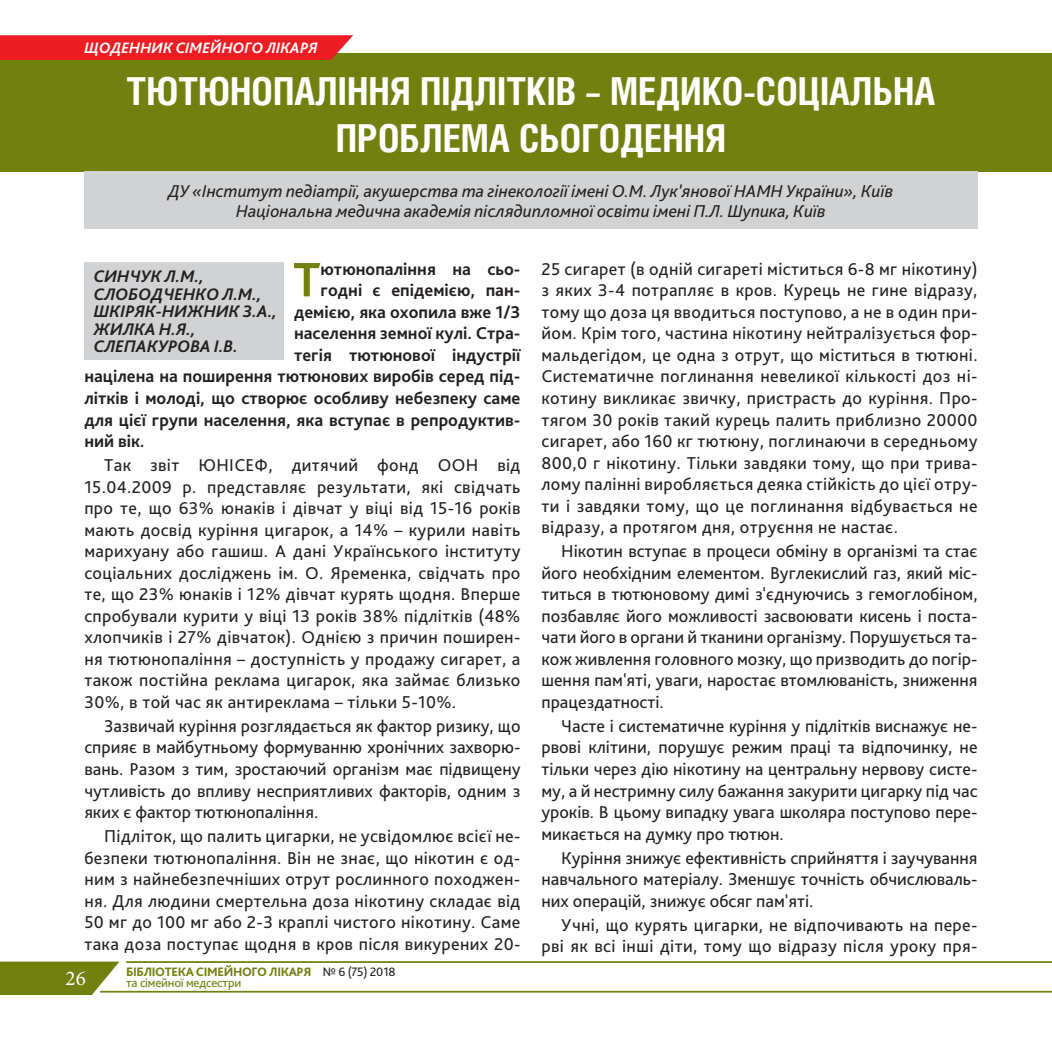
<style>
.page{position:relative;width:1052px;height:1037px;background:#fff}
.page>*{position:absolute;margin:0;border:0;box-sizing:border-box;transform-origin:0 0}
.t1{font:700 50.57px "Bliss Pro";color:#728010}
.t2{font:700 38.5px/46.2px "Helios Cond C";color:#fff;text-align:center}
.t3{font:21px "Minion Pro";color:#fff}
.t4{font:17.85px/21.5px "Bliss Pro";letter-spacing:.02em;color:#231f20;text-align:justify}
.t5{font:700 17.85px "Bliss Pro";color:#231f20}
.t6{font:italic 17.85px/19.9px "Bliss Pro";color:#231f20;text-align:center}
.t7{font:italic 700 17.5px/17.5px "Bliss Pro";color:#231f20}
.t8{font:italic 700 15.75px "Bliss Pro";color:#fff}
.t9{font:800 12.78px "Bliss Pro";letter-spacing:-.025em;color:#728010}
.t10{font:12.78px "Bliss Pro";letter-spacing:-.02em;color:#728010}
.t11{font:12.78px "Bliss Pro";letter-spacing:-.025em;color:#231f20}
</style>
<div class="page">
<hr style="left:126px;top:961px;width:926px;height:2px;background:#728010">
<svg style="left:0;top:961px;width:119px;height:34px;background:#828f2c"></svg>
<hr style="left:100px;top:991px;width:952px;height:1px;background:#728010">
<div style="left:0;top:54px;width:1052px;height:118px;background:#728010"></div>
<div style="left:84px;top:172px;width:893px;height:57px;background:#d1d2d4"></div>
<svg style="left:0;top:35px;width:353px;height:25px;background:#ec2428"></svg>
<div style="left:84px;top:262px;width:200px;height:98px;background:#d1d2d4"></div>
<p class="t8" style="left:84px;top:38px;width:235px">ЩОДЕННИК СІМЕЙНОГО ЛІКАРЯ</p>
<h2 class="t2" style="left:127px;top:67px;width:810px">ТЮТЮНОПАЛІННЯ ПІДЛІТКІВ – МЕДИКО-СОЦІАЛЬНА<br>ПРОБЛЕМА СЬОГОДЕННЯ</h2>
<p class="t6" style="left:168px;top:180px;width:726px">ДУ «Інститут педіатрії, акушерства та гінекології імені О.М. Лук’янової НАМН України», Київ<br>Національна медична академія післядипломної освіти імені П.Л. Шупика, Київ</p>
<p class="t4" style="left:541px;top:258px;width:438px">25 сигарет (в одній сигареті міститься 6-8 мг нікотину) з яких 3-4 потрапляє в кров. Курець не гине відразу, тому що доза ця вводиться поступово, а не в один при&shy;йом. Крім того, частина нікотину нейтралізується фор&shy;мальдегідом, це одна з отрут, що міститься в тютюні.<br>Систематичне поглинання невеликої кількості доз ні&shy;котину викликає звичку, пристрасть до куріння. Про&shy;тягом 30 років такий курець палить приблизно 20000 сигарет, або 160 кг тютюну, поглинаючи в середньому 800,0 г нікотину. Тільки завдяки тому, що при трива&shy;лому палінні виробляється деяка стійкість до цієї отру&shy;ти і завдяки тому, що це поглинання відбувається не відразу, а протягом дня, отруєння не настає.</p>
<p class="t4" style="left:541px;top:540px;width:437px;text-indent:20px">Нікотин вступає в процеси обміну в організмі та стає його необхідним елементом. Вуглекислий газ, який міс&shy;титься в тютюновому димі з'єднуючись з гемоглобіном, позбавляє його можливості засвоювати кисень і поста&shy;чати його в органи й тканини організму. Порушується та&shy;кож живлення головного мозку, що призводить до погір&shy;шення пам'яті, уваги, наростає втомлюваність, зниження працездатності.</p>
<p class="t4" style="left:541px;top:715px;width:438px;text-indent:20px">Часте і систематичне куріння у підлітків виснажує не&shy;рвові клітини, порушує режим праці та відпочинку, не тільки через дію нікотину на центральну нервову систе&shy;му, а й нестримну силу бажання закурити цигарку під час уроків. В цьому випадку увага школяра поступово пере&shy;микається на думку про тютюн.</p>
<p class="t4" style="left:541px;top:846px;width:437px;text-indent:20px">Куріння знижує ефективність сприйняття і заучування навчального матеріалу. Зменшує точність обчислюваль&shy;них операцій, знижує обсяг пам'яті.</p>
<p class="t4" style="left:541px;top:913px;width:437px;text-align:right">Учні, що курять цигарки, не відпочивають на пере&shy;рві як всі інші діти, тому що відразу після уроку пря-</p>
<h1 class="t1" style="left:293px;top:248px;width:29px">Т</h1>
<p class="t5" style="left:320px;top:258px;width:201px">ютюнопаління на сьо-</p>
<p class="t7" style="left:94px;top:267px;width:185px">СИНЧУК Л.М.,<br>СЛОБОДЧЕНКО Л.М.,<br>ШКІРЯК-НИЖНИК З.А.,<br>ЖИЛКА Н.Я.,<br>СЛЕПАКУРОВА І.В.</p>
<p class="t5" style="left:320px;top:279px;width:201px">годні є епідемією, пан-</p>
<p class="t5" style="left:294px;top:301px;width:228px">демією, яка охопила вже 1/3</p>
<p class="t5" style="left:294px;top:322px;width:228px">населення земної кулі. Стра-</p>
<p class="t5" style="left:294px;top:344px;width:228px">тегія тютюнової індустрії</p>
<p class="t5" style="left:84px;top:365px;width:437px">націлена на поширення тютюнових виробів серед під-</p>
<p class="t5" style="left:84px;top:387px;width:437px">літків і молоді, що створює особливу небезпеку саме</p>
<p class="t5" style="left:84px;top:408px;width:437px">для цієї групи населення, яка вступає в репродуктив-</p>
<p class="t5" style="left:84px;top:430px;width:62px">ний вік.</p>
<p class="t4" style="left:84px;top:454px;width:438px;text-indent:20px">Так звіт ЮНІСЕФ, дитячий фонд ООН від 15.04.2009 р. представляє результати, які свідчать про те, що 63% юнаків і дівчат у віці від 15-16 років мають досвід куріння цигарок, а 14% – курили навіть марихуану або гашиш. А дані Українського інституту соціальних досліджень ім. О. Яременка, свідчать про те, що 23% юнаків і 12% дівчат курять щодня. Вперше спробували курити у віці 13 років 38% підлітків (48% хлопчиків і 27% дівчаток). Однією з причин поширен&shy;ня тютюнопаління – доступність у продажу сигарет, а також постійна реклама цигарок, яка займає близько 30%, в той час як антиреклама – тільки 5-10%.</p>
<p class="t4" style="left:84px;top:715px;width:438px;text-indent:20px">Зазвичай куріння розглядається як фактор ризику, що сприяє в майбутньому формуванню хронічних захворю&shy;вань. Разом з тим, зростаючий організм має підвищену чутливість до впливу несприятливих факторів, одним з яких є фактор тютюнопаління.</p>
<p class="t4" style="left:84px;top:825px;width:437px;text-indent:20px">Підліток, що палить цигарки, не усвідомлює всієї не&shy;безпеки тютюнопаління. Він не знає, що нікотин є од&shy;ним з найнебезпечніших отрут рослинного походжен&shy;ня. Для людини смертельна доза нікотину складає від 50 мг до 100 мг або 2-3 краплі чистого нікотину. Саме така доза поступає щодня в кров після викурених 20-</p>
<p class="t3" style="left:66px;top:964px;width:22px">26</p>
<p class="t9" style="left:126px;top:964px;width:187px">БІБЛІОТЕКА СІМЕЙНОГО ЛІКАРЯ</p>
<p class="t10" style="left:126px;top:974px;width:117px">та сімейної медсестри</p>
<p class="t11" style="left:323px;top:964px;width:74px">№ 6 (75) 2018</p>
</div>
